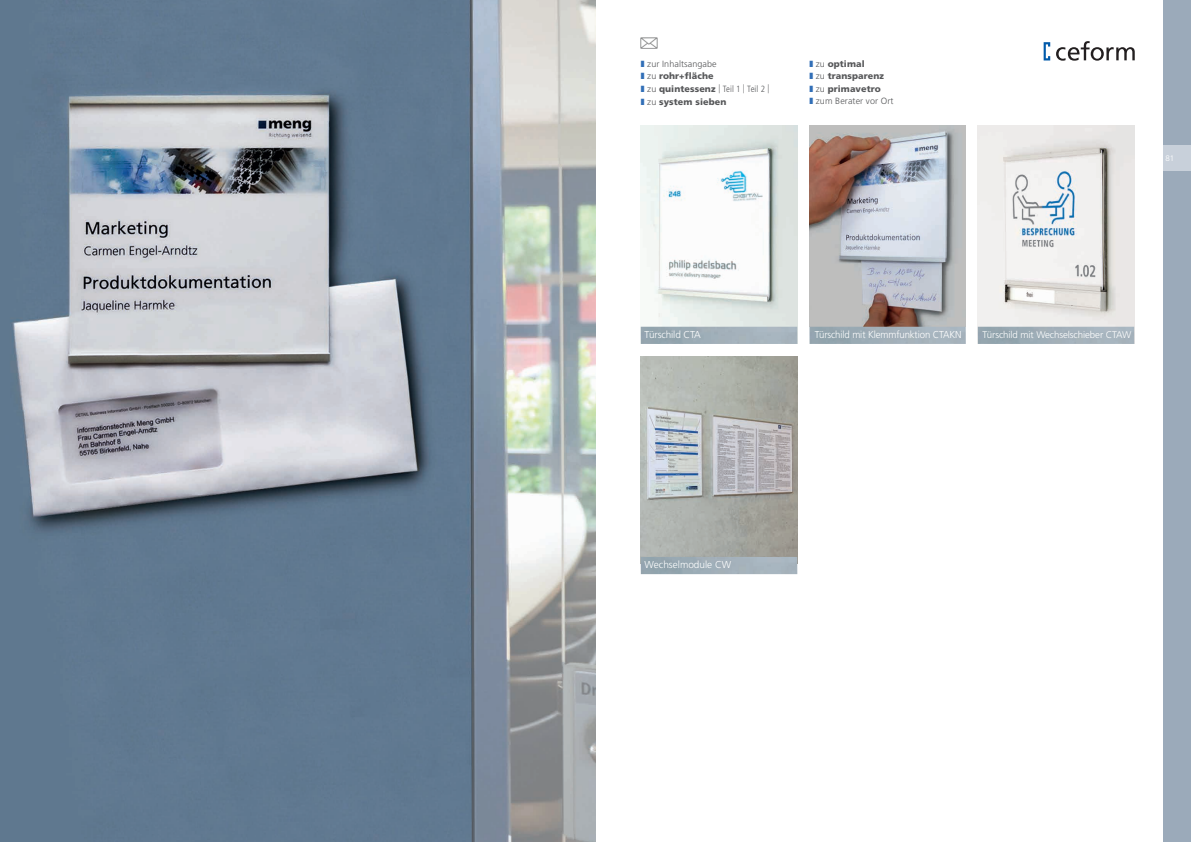
<style>
.page{position:relative;width:1191px;height:842px;background:#fff}
.page>*{position:absolute;margin:0;border:0;box-sizing:border-box;transform-origin:0 0}
.t1{font:300 10px "Frutiger LT Pro";letter-spacing:-.01em;color:#fff;scale:.96 1}
.t2{font:300 10px "Frutiger LT Pro";letter-spacing:-.01em;color:#fff}
.t3{font:300 9.6px "Frutiger LT Pro";letter-spacing:-.01em;color:#fff}
.Deckblatt_Titel_Deutsch{font:900 9px/12.7px "Frutiger LT Pro";letter-spacing:.01em;color:#57585a}
.t4{font:300 8px "Frutiger LT Pro";color:#fff}
.s1{color:#326fb7}
.s2{font-weight:300}
.s3{font-weight:300;font-style:italic;font-stretch:condensed}
.s4{font-weight:300;font-stretch:condensed}
</style>
<div class="page">
<div style="left:1162px;top:0;width:29px;height:842px;background:#9baaba"></div>
<div style="left:1162px;top:146px;width:29px;height:25px;background:#c8d0da"></div>
<img style="left:0;top:0;width:595px;height:842px">
<img style="left:641px;top:125px;width:156px;height:202px">
<img style="left:809px;top:125px;width:156px;height:219px">
<img style="left:978px;top:125px;width:156px;height:202px">
<img style="left:641px;top:356px;width:156px;height:201px">
<img style="left:640px;top:327px;width:157px;height:17px">
<img style="left:977px;top:327px;width:157px;height:17px">
<img style="left:640px;top:557px;width:157px;height:17px">
<svg style="left:1056px;top:41px;width:78px;height:20px"></svg>
<svg style="left:1043px;top:42px;width:7px;height:18px"></svg>
<img style="left:641px;top:38px;width:16px;height:11px">
<p class="Deckblatt_Titel_Deutsch" style="left:641px;top:57px;width:130px"><span class="s1">❚</span> <span class="s2">zur Inhaltsangabe<br></span><span class="s1">❚</span> <span class="s2">zu</span> rohr+fläche<br><span class="s1">❚</span> <span class="s2">zu</span> quintessenz <span class="s3">|</span> <span class="s4">Teil 1</span> <span class="s3">|</span> <span class="s4">Teil 2</span> <span class="s3">| </span><span class="s1">❚</span> <span class="s2">zu</span> system sieben</p>
<p class="Deckblatt_Titel_Deutsch" style="left:809px;top:57px;width:86px"><span class="s1">❚</span> <span class="s2">zu</span> optimal<br><span class="s1">❚</span> <span class="s2">zu</span> transparenz<br><span class="s1">❚</span> <span class="s2">zu</span> primavetro<br><span class="s1">❚</span> <span class="s2">zum Berater vor Ort</span></p>
<p class="t4" style="left:1165px;top:154px;width:10px">81</p>
<p class="t2" style="left:644px;top:329px;width:58px">Türschild CTA</p>
<p class="t1" style="left:815px;top:329px;width:154px">Türschild mit Klemmfunktion CTAKN</p>
<p class="t3" style="left:982px;top:329px;width:150px">Türschild mit Wechselschieber CTAW</p>
<p class="t2" style="left:644px;top:559px;width:88px">Wechselmodule CW</p>
</div>
